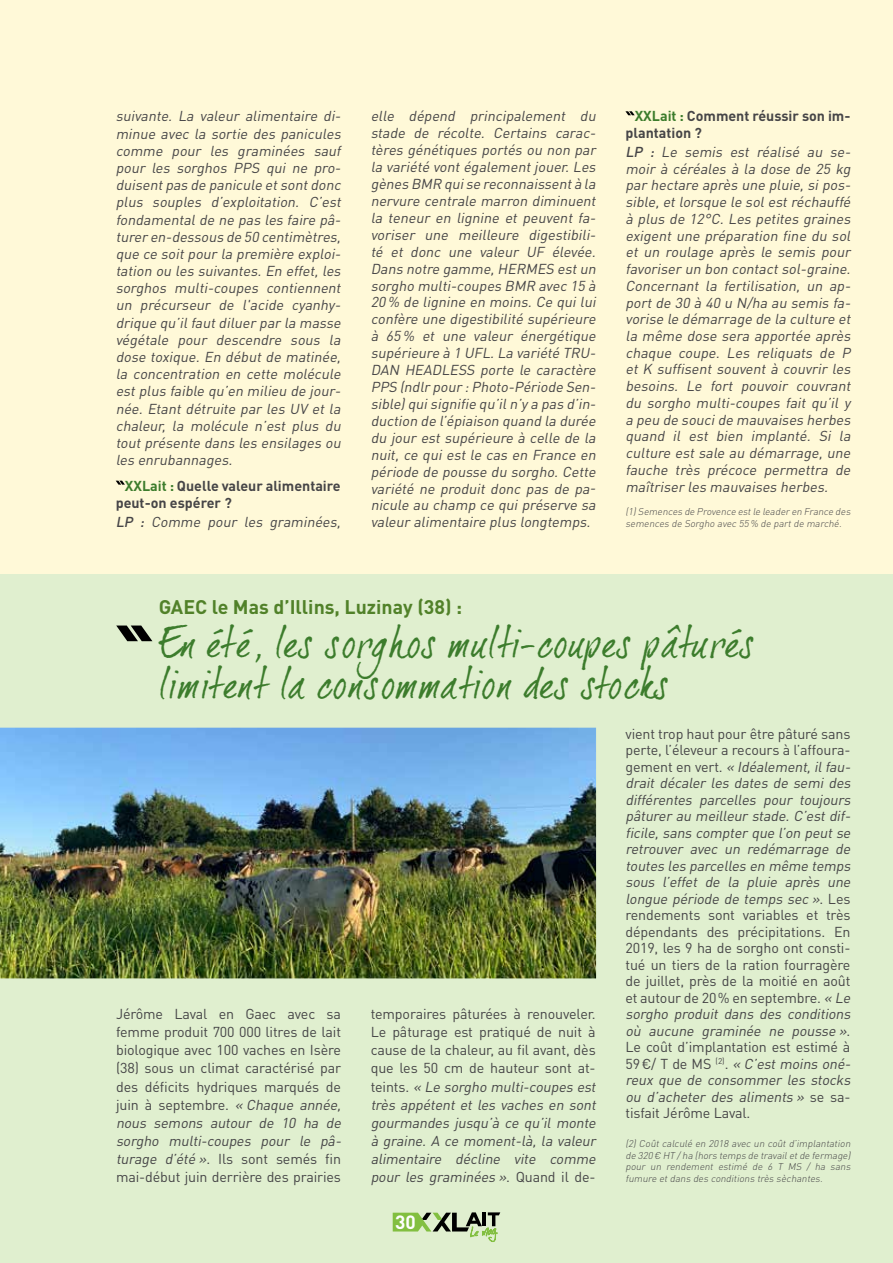
<style>
.page{position:relative;width:893px;height:1263px;background:#fff9d8}
.page>*{position:absolute;margin:0;border:0;box-sizing:border-box;transform-origin:0 0}
.t1{font:43.5px/40.5px "Dear Joe 2";color:#3c7c2c}
.t2{font:700 19.5px "DIN Pro";color:#518129}
.t3{font:700 18.9px "DIN Pro";color:#fff}
.t4{font:italic 14.25px/17px "DIN Pro";color:#464547;text-align:justify}
.t5{font:14.25px/18.1px "DIN Pro";letter-spacing:-.01em;color:#464547}
.t6{font:700 14.25px/17.2px "DIN Pro";color:#464547}
.t7{font:italic 300 9.75px/11.7px "DIN Pro";color:#464547}
.s1{color:#3c7c2c}
.s2{font-weight:500}
.s3{font-style:italic}
.s4{font-style:normal}
</style>
<div class="page">
<svg style="left:116px;top:481px;width:9px;height:4px"></svg>
<svg style="left:625px;top:111px;width:10px;height:4px"></svg>
<div style="left:0;top:574px;width:893px;height:689px;background:#e0efcf"></div>
<img style="left:0;top:728px;width:596px;height:250px">
<svg style="left:116px;top:625px;width:36px;height:16px"></svg>
<svg style="left:393px;top:1212px;width:107px;height:30px"></svg>
<p class="t4" style="left:116px;top:107px;width:230px">suivante. La valeur alimentaire di&shy;minue avec la sortie des panicules comme pour les graminées sauf pour les sorghos PPS qui ne pro&shy;duisentpas de panicule etsontdonc plus souples d’exploitation. C’est fondamentalde ne pas les faire pâ&shy;turer en-dessous de 50 centimètres, que ce soitpour la première exploi&shy;tation ou les suivantes.En effet,les sorghos multi-coupes contiennent un précurseur de l'acide cyanhy&shy;drique qu’ilfautdiluer par la masse végétale pour descendre sous la dose toxique. En début de matinée, la concentration en cette molécule estplus faible qu’en milieu de jour&shy;née. Etant détruite par les UV et la chaleur, la molécule n’est plus du toutprésente dans les ensilages ou les enrubannages.</p>
<p class="t6" style="left:116px;top:476px;width:227px;text-indent:9px"><span class="s1">XXLait :</span> Quelle valeur alimentaire peut-on espérer ?</p>
<p class="t4" style="left:116px;top:513px;width:230px"><span class="s2">LP :</span> Comme pour les graminées,</p>
<p class="t4" style="left:371px;top:107px;width:230px">elle dépend principalement du stade de récolte. Certains carac&shy;tères génétiques portés ou non par la variété vontégalementjouer.Les gènes BMR quise reconnaissentà la nervure centrale marron diminuent la teneur en lignine et peuvent fa&shy;voriser une meilleure digestibili&shy;té et donc une valeur UF élevée.<br>Dans notre gamme,HERMES estun sorgho multi-coupes BMR avec 15 à 20% de lignine en moins.Ce quilui confère une digestibilité supérieure à 65% et une valeur énergétique supérieure à 1 UFL.La variété TRU-DAN HEADLESS porte le caractère PPS (ndlr pour :Photo-Période Sen&shy;sible)quisignifie qu’iln’y a pas d’in&shy;duction de l’épiaison quand la durée du jour est supérieure à celle de la nuit, ce qui est le cas en France en période de pousse du sorgho. Cette variété ne produit donc pas de pa&shy;nicule au champ ce qui préserve sa valeur alimentaire plus longtemps.</p>
<p class="t6" style="left:625px;top:107px;width:227px;line-height:16.6px;text-indent:9px"><span class="s1">XXLait :</span> Comment réussir son im&shy;plantation ?</p>
<p class="t4" style="left:625px;top:143px;width:230px"><span class="s2">LP :</span> Le semis est réalisé au se&shy;moir à céréales à la dose de 25 kg par hectare après une pluie,sipos&shy;sible,etlorsque le solestréchauffé à plus de 12°C. Les petites graines exigent une préparation fine du sol et un roulage après le semis pour favoriser un bon contactsol-graine.<br>Concernant la fertilisation, un ap&shy;portde 30 à 40 u N/ha au semis fa&shy;vorise le démarrage de la culture et la même dose sera apportée après chaque coupe. Les reliquats de P et K suffisent souvent à couvrir les besoins. Le fort pouvoir couvrant du sorgho multi-coupes fait qu’il y a peu de soucide mauvaises herbes quand il est bien implanté. Si la culture est sale au démarrage, une fauche très précoce permettra de maîtriser les mauvaises herbes.</p>
<p class="t7" style="left:625px;top:505px;width:229px">(1)Semences de Provence estle leaderen France des semences de Sorgho avec 55% de partde marché.</p>
<h2 class="t2" style="left:159px;top:594px;width:305px">GAEC le Mas d’Illins, Luzinay (38) :</h2>
<h1 class="t1" style="left:159px;top:622px;width:597px">En été, les sorghos multi-coupes pâturés limitent la consommation des stocks</h1>
<p class="t5" style="left:116px;top:1004px;width:230px">Jérôme Laval en Gaec avec sa femme produit 700 000 litres de lait biologique avec 100 vaches en Isère (38) sous un climat caractérisé par des déficits hydriques marqués de juin à septembre. <span class="s3">«Chaque année, nous semons autour de 10 ha de sorgho multi-coupes pour le pâ&shy;turage d’été»</span>. Ils sont semés fin mai-début juin derrière des prairies</p>
<p class="t4" style="left:371px;top:1004px;width:230px;line-height:18.1px;text-align:left"><span class="s4">temporaires pâturées à renouveler.<br>Le pâturage est pratiqué de nuit à cause de la chaleur, au fil avant, dès que les 50 cm de hauteur sont at&shy;t e i n t s .</span> « Le sorgho multi-coupes est très appétent et les vaches en sont gourmandes jusqu’à ce qu’il monte à graine. A ce moment-là, la valeur alimentaire décline vite comme pour les graminées »<span class="s4">. Q u a n d i l d e -</span></p>
<h3 class="t3" style="left:395px;top:1209px;width:22px">30</h3>
<p class="t4" style="left:625px;top:724px;width:230px;line-height:16.5px;text-align:left"><span class="s4">vient trop haut pour être pâturé sans perte, l’éleveur a recours à l’affoura&shy;g e m e n t e n ve rt .</span> « Idéalement,ilfau&shy;drait décaler les dates de semi des différentes parcelles pour toujours pâturer au meilleur stade. C’est dif&shy;ficile,sans compterque l’on peutse retrouver avec un redémarrage de toutes les parcelles en même temps sous l’effet de la pluie après une longue période de temps sec »<span class="s4">. L e s rendements sont variables et très dépendants des précipitations. En 2019, les 9 ha de sorgho ont consti&shy;tué un tiers de la ration fourragère de juillet, près de la moitié en août et autour de 20% en septembre.</span> «Le sorgho produit dans des conditions où aucune graminée ne pousse »<span class="s4">.<br>Le coût d’implantation est estimé à 5 9 €/ T d e M S</span> <sup>(</sup> <sup>2</sup> <sup>)</sup> <span class="s4">.</span> « C’est moins oné&shy;reux que de consommer les stocks ou d’acheter des aliments » <span class="s4">s e s a - tisfait Jérôme Laval.</span></p>
<p class="t7" style="left:625px;top:1137px;width:229px;text-align:justify">(2) Coût calculé en 2018 avec un coût d’implantation de 320€ HT /ha (hors temps de travailetde fermage) pour un rendement estimé de 6 T MS / ha sans fumure etdans des conditions très sèchantes.</p>
</div>
